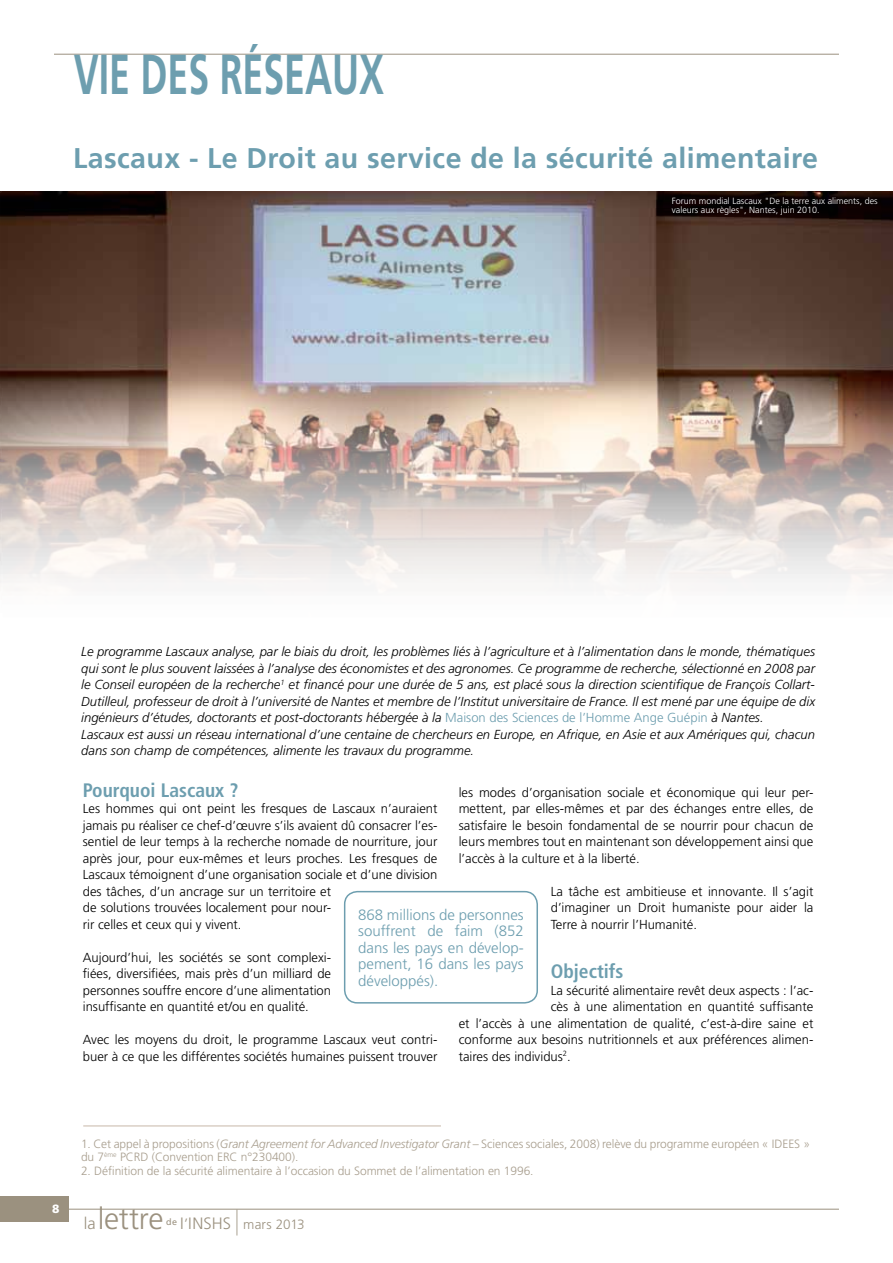
<style>
.page{position:relative;width:893px;height:1263px;background:#fff}
.page>*{position:absolute;margin:0;border:0;box-sizing:border-box;transform-origin:0 0}
.t1{font:700 56.25px "Frutiger LT Std";color:#6d9eaf;scale:.67 1}
.t2{font:300 30.15px "Frutiger LT Std";letter-spacing:-.015em;color:#9b917f}
.t3{font:700 28.5px "Frutiger LT Std";letter-spacing:.015em;color:#6d9eaf}
.t4{font:700 condensed 19.5px "Frutiger LT Std";color:#6d9eaf}
.t5{font:300 15px/16.5px "Frutiger LT Std";color:#6d9eaf;text-align:justify}
.t6{font:300 13.5px "Frutiger LT Std";color:#9b917f}
.t7{font:300 13.05px/16.5px "Frutiger LT Std";color:#000;text-align:justify}
.t8{font:italic 300 13.05px/16.5px "Frutiger LT Std";color:#000}
.t9{font:300 12px/13.5px "Frutiger LT Std";letter-spacing:-.005em;color:#a89e8e}
.t10{font:900 12px "Frutiger LT Std";color:#fff}
.t11{font:300 9px/9px "Frutiger LT Std";color:#fff}
.s1{font-style:normal;color:#6d9eaf}
.s2{font-style:italic}
.s3{font-size:16.5px}
.s4{font-size:15px}
.s5{font-size:25.95px}
</style>
<div class="page">
<hr style="left:54px;top:54px;width:785px;height:1px;background:#9b917f">
<hr style="left:68px;top:1209px;width:771px;height:1px;background:#9b917f">
<div style="left:0;top:1196px;width:68px;height:26px;background:#9b917f"></div>
<img style="left:0;top:191px;width:893px;height:392px">
<hr style="left:83px;top:1126px;width:358px;height:1px;background:#c8b7a8">
<div style="left:344px;top:891px;width:194px;height:112px;border:2px solid #6d9eaf;border-radius:13px"></div>
<h1 class="t1" style="left:74px;top:42px;width:465px">VIE DES RÉSEAUX</h1>
<h3 class="t3" style="left:73px;top:141px;width:746px">Lascaux - Le Droit au service de la sécurité alimentaire</h3>
<p class="t11" style="left:672px;top:197px;width:207px">Forum mondial Lascaux "De la terre aux aliments, des valeurs aux règles", Nantes, juin 2010.</p>
<p class="t8" style="left:81px;top:644px;width:735px">Le programme Lascaux analyse, par le biais du droit, les problèmes liés à l’agriculture et à l’alimentation dans le monde, thématiques qui sont le plus souvent laissées à l’analyse des économistes et des agronomes. Ce programme de recherche, sélectionné en 2008 par le Conseil européen de la recherche<sup>1</sup> et financé pour une durée de 5 ans, est placé sous la direction scientifique de François Collart-Dutilleul, professeur de droit à l’université de Nantes et membre de l’Institut universitaire de France. Il est mené par une équipe de dix ingénieurs d’études, doctorants et post-doctorants hébergée à la <span class="s1">Maison des Sciences de l’H omme Ange Guépin</span> à Nantes.<br>Lascaux est aussi un réseau international d’une centaine de chercheurs en Europe, en Afrique, en Asie et aux Amériques qui, chacun dans son champ de compétences, alimente les travaux du programme.</p>
<h3 class="t4" style="left:83px;top:778px;width:157px">Pourquoi Lascaux ?</h3>
<p class="t7" style="left:83px;top:800px;width:356px;text-align:left">Les hommes qui ont peint les fresques de Lascaux n’auraient jamais pu réaliser ce chef-d’œuvre s’ils avaient dû consacrer l’es&shy;sentiel de leur temps à la recherche nomade de nourriture, jour après jour, pour eux-mêmes et leurs proches. Les fresques de Lascaux témoignent d’une organisation sociale et d’une division des tâches, d’un ancrage sur un territoire et<br>de solutions trouvées localement pour nour-<br>rir celles et ceux qui y vivent.</p>
<p class="t7" style="left:83px;top:949px;width:250px">Aujourd’hui, les sociétés se sont complexi&shy;fiées, diversifiées, mais près d’un milliard de personnes souffre encore d’une alimentation insuffisante en quantité et/ou en qualité.</p>
<p class="t7" style="left:83px;top:1031px;width:356px">Avec les moyens du droit, le programme Lascaux veut contri&shy;buer à ce que les différentes sociétés humaines puissent trouver</p>
<p class="t7" style="left:459px;top:784px;width:356px">les modes d’organisation sociale et économique qui leur per&shy;mettent, par elles-mêmes et par des échanges entre elles, de satisfaire le besoin fondamental de se nourrir pour chacun de leurs membres tout en maintenant son développement ainsi que l’accès à la culture et à la liberté.</p>
<p class="t7" style="left:551px;top:883px;width:264px">La tâche est ambitieuse et innovante. Il s’agit d’imaginer un Droit humaniste pour aider la Terre à nourrir l’H umanité.</p>
<h3 class="t4" style="left:551px;top:960px;width:74px">Objectifs</h3>
<p class="t7" style="left:551px;top:982px;width:264px">La sécurité alimentaire revêt deux aspects : l’ac-</p>
<p class="t7" style="left:551px;top:998px;width:264px">cès à une alimentation en quantité suffisante</p>
<p class="t7" style="left:459px;top:1015px;width:356px">et l’accès à une alimentation de qualité, c’est-à-dire saine et</p>
<p class="t7" style="left:459px;top:1031px;width:356px">conforme aux besoins nutritionnels et aux préférences alimen-</p>
<p class="t7" style="left:459px;top:1048px;width:114px">taires des individus<sup>2</sup>.</p>
<p class="t5" style="left:358px;top:907px;width:167px">868 millions de personnes souffrent de faim (852 dans les pays en dévelop&shy;pement, 16 dans les pays développés).</p>
<p class="t10" style="left:52px;top:1202px;width:9px">8</p>
<p class="t9" style="left:81px;top:1137px;width:730px">1. Cet appel à propositions (<span class="s2">Grant Agreement for Advanced Investigator Grant</span> – Sciences sociales, 2008) relève du programme européen « I DEES » du 7<sup>ème</sup> PCRD (Convention ERC n°230400).</p>
<p class="t9" style="left:81px;top:1164px;width:454px">2. Définition de la sécurité alimentaire à l’occasion du Sommet de l’alimentation en 1996.</p>
<h2 class="t2" style="left:84px;top:1201px;width:81px"><span class="s3">la</span> lettre</h2>
<p class="t6" style="left:166px;top:1217px;width:140px"><sup>de</sup> <span class="s3">i</span><span class="s4">’</span><span class="s3">inshs</span> <span class="s5">|</span> mars 2013</p>
</div>
